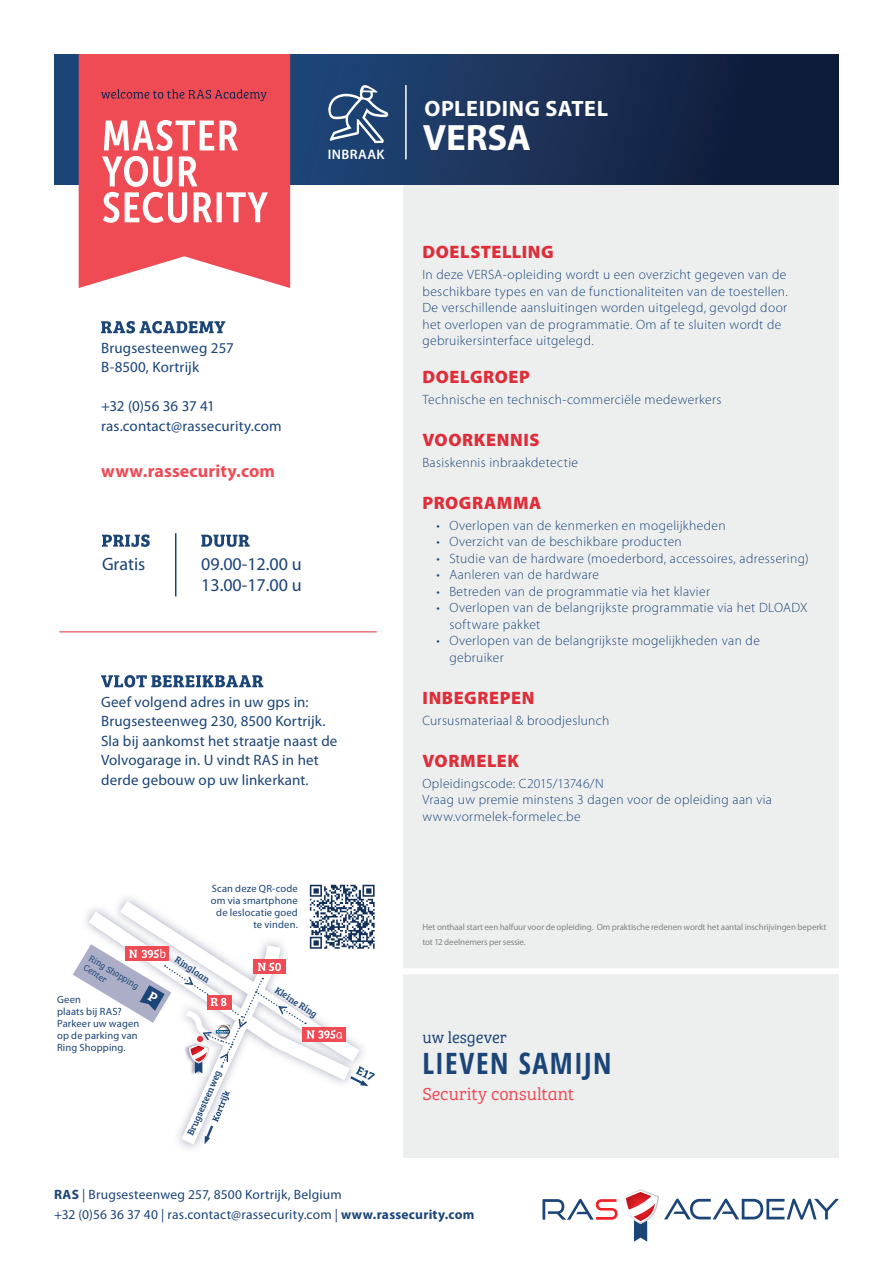
<style>
.page{position:relative;width:893px;height:1263px;background:#fff}
.page>*{position:absolute;margin:0;border:0;box-sizing:border-box;transform-origin:0 0}
.t1{font:700 36.75px "Myriad Pro";letter-spacing:-.005em;color:#fff}
.t2{font:700 condensed 29.4px "Open Sans";letter-spacing:.05em;color:#1b4477}
.t3{font:700 22.2px "Myriad Pro";letter-spacing:.03em;color:#fff}
.t4{font:900 18px "Myriad Pro";letter-spacing:.035em;color:#dd2e39}
.t5{font:18px/21px "Myriad Pro";color:#1b4477}
.t6{font:700 18px "Myriad Pro";letter-spacing:.005em;color:#ef4b55}
.t7{font:300 18px "Bree Serif";color:#ef4b55}
.t8{font:300 16.5px "Bree Serif";color:#1b4477}
.t9{font:15px/19.5px "Myriad Pro";letter-spacing:.01em;color:#1b4477}
.t10{font:600 13.8px "Myriad Pro";letter-spacing:.03em;color:#fff}
.t11{font:300 13.5px/16.5px "Myriad Pro";letter-spacing:.025em;color:#1b4477}
.t12{font:13.5px/19.5px "Myriad Pro";letter-spacing:.015em;color:#1b4477}
.t13{font:10.5px/12px "Myriad Pro";letter-spacing:.015em;color:#1b4477;text-align:right}
.t14{font:9.6px "Bree Serif";color:#1b4477}
.t15{font:9px/15px "Myriad Pro";letter-spacing:-.01em;color:#808285}
.t16{font:9px "Bree Serif Lt";color:#1b4477}
.s1{font-weight:700}
</style>
<div class="page">
<svg style="left:89px;top:901px;width:270px;height:243px"></svg>
<img style="left:184px;top:1073px;width:25px;height:3px">
<svg style="left:350px;top:1066px;width:25px;height:20px"></svg>
<svg style="left:205px;top:1091px;width:25px;height:53px"></svg>
<div style="left:303px;top:1027px;width:43px;height:14px;background:#ef4b55"></div>
<div style="left:404px;top:185px;width:435px;height:973px;background:#edefef"></div>
<svg style="left:101px;top:321px;width:124px;height:12px"></svg>
<svg style="left:101px;top:675px;width:162px;height:12px"></svg>
<svg style="left:69px;top:54px;width:770px;height:131px;background:#182e55"></svg>
<svg style="left:79px;top:54px;width:211px;height:234px;background:#f05e67"></svg>
<svg style="left:542px;top:1199px;width:75px;height:21px"></svg>
<svg style="left:625px;top:1189px;width:214px;height:53px"></svg>
<svg style="left:326px;top:84px;width:62px;height:59px;background:#4d6a90"></svg>
<svg style="left:102px;top:120px;width:166px;height:103px"></svg>
<hr style="left:59px;top:631px;width:318px;height:1px;background:#dd2e39">
<hr style="left:405px;top:85px;width:2px;height:74px;background:#fff">
<hr style="left:175px;top:533px;width:1px;height:63px;background:#1b4477">
<img style="left:304px;top:884px;width:71px;height:72px">
<svg style="left:101px;top:89px;width:166px;height:12px;background:#c24252"></svg>
<svg style="left:102px;top:534px;width:48px;height:13px"></svg>
<svg style="left:201px;top:535px;width:49px;height:12px"></svg>
<div style="left:403px;top:968px;width:452px;height:6px;background:#fff"></div>
<svg style="left:73px;top:944px;width:269px;height:129px"></svg>
<p class="t10" style="left:328px;top:146px;width:58px">INBRAAK</p>
<p class="t9" style="left:101px;top:338px;width:134px">Brugsesteenweg 257<br>B-8500, Kortrijk</p>
<p class="t9" style="left:101px;top:396px;width:182px">+32 (0)56 36 37 41 ras.contact@rassecurity.com</p>
<h3 class="t6" style="left:101px;top:459px;width:176px">www.rassecurity.com</h3>
<h3 class="t5" style="left:102px;top:553px;width:45px">Gratis</h3>
<h3 class="t5" style="left:201px;top:553px;width:102px">09.00-12.00 u<br>13.00-17.00 u</h3>
<p class="t9" style="left:101px;top:692px;width:238px">Geef volgend adres in uw gps in:<br>Brugsesteenweg 230, 8500 Kortrijk.<br>Sla bij aankomst het straatje naast de Volvogarage in. U vindt RAS in het derde gebouw op uw linkerkant.</p>
<p class="t13" style="left:211px;top:883px;width:89px">Scan deze QR-code om via smartphone de leslocatie goed te vinden.</p>
<p class="t16" style="left:93px;top:952px;width:58px;rotate:31deg">Ring Shopping</p>
<p class="t14" style="left:180px;top:953px;width:41px;rotate:33deg">Ringlaan</p>
<p class="t16" style="left:88px;top:961px;width:27px;rotate:31deg">Center</p>
<p class="t13" style="left:57px;top:994px;width:84px;text-align:left">Geen<br>plaats bij RAS?<br>Parkeer uw wagen op de parking van<br>Ring Shopping.</p>
<p class="t14" style="left:184px;top:1132px;width:71px;rotate:-66deg">Brugsesteenweg</p>
<p class="t14" style="left:280px;top:983px;width:50px;rotate:33deg">Kleine Ring</p>
<h3 class="t3" style="left:424px;top:94px;width:185px">OPLEIDING SATEL</h3>
<h1 class="t1" style="left:423px;top:114px;width:110px">VERSA</h1>
<h3 class="t4" style="left:423px;top:242px;width:133px">DOELSTELLING</h3>
<p class="t11" style="left:422px;top:266px;width:367px">In deze VERSA-opleiding wordt u een overzicht gegeven van de beschikbare types en van de functionaliteiten van de toestellen.<br>De verschillende aansluitingen worden uitgelegd, gevolgd door het overlopen van de programmatie. Om af te sluiten wordt de gebruikersinterface uitgelegd.</p>
<h3 class="t4" style="left:423px;top:366px;width:109px">DOELGROEP</h3>
<p class="t11" style="left:422px;top:391px;width:301px">Technische en technisch-commerciële medewerkers</p>
<h3 class="t4" style="left:423px;top:429px;width:118px">VOORKENNIS</h3>
<p class="t11" style="left:422px;top:454px;width:157px">Basiskennis inbraakdetectie</p>
<h3 class="t4" style="left:423px;top:492px;width:120px">PROGRAMMA</h3>
<p class="t11" style="left:437px;top:517px;width:291px">• Overlopen van de kenmerken en mogelijkheden</p>
<p class="t11" style="left:437px;top:533px;width:247px">• Overzicht van de beschikbare producten</p>
<p class="t11" style="left:437px;top:550px;width:374px">• Studie van de hardware (moederbord, accessoires, adressering)</p>
<p class="t11" style="left:437px;top:566px;width:164px">• Aanleren van de hardware</p>
<p class="t11" style="left:437px;top:583px;width:275px">• Betreden van de programmatie via het klavier</p>
<p class="t11" style="left:449px;top:599px;width:360px;text-indent:-13px">• Overlopen van de belangrijkste programmatie via het DLOADX software pakket</p>
<p class="t11" style="left:449px;top:632px;width:312px;text-indent:-13px">• Overlopen van de belangrijkste mogelijkheden van de gebruiker</p>
<h3 class="t4" style="left:423px;top:687px;width:113px">INBEGREPEN</h3>
<p class="t11" style="left:422px;top:712px;width:189px">Cursusmateriaal &amp; broodjeslunch</p>
<h3 class="t4" style="left:423px;top:750px;width:98px">VORMELEK</h3>
<p class="t11" style="left:422px;top:775px;width:351px">Opleidingscode: C2015/13746/N<br>Vraag uw premie minstens 3 dagen voor de opleiding aan via www.vormelek-formelec.be</p>
<p class="t15" style="left:422px;top:919px;width:406px">Het onthaal start een halfuur voor de opleiding. Om praktische redenen wordt het aantal inschrijvingen beperkt tot 12 deelnemers per sessie.</p>
<p class="t8" style="left:422px;top:1026px;width:86px">uw lesgever</p>
<h2 class="t2" style="left:422px;top:1043px;width:191px">LIEVEN SAMIJN</h2>
<h3 class="t7" style="left:422px;top:1081px;width:153px">Security consultant</h3>
<p class="t12" style="left:54px;top:1185px;width:422px"><span class="s1">RAS</span> | Brugsesteenweg 257, 8500 Kortrijk, Belgium<br>+32 (0)56 36 37 40 | ras.contact@rassecurity.com | <span class="s1">www.rassecurity.com</span></p>
</div>
